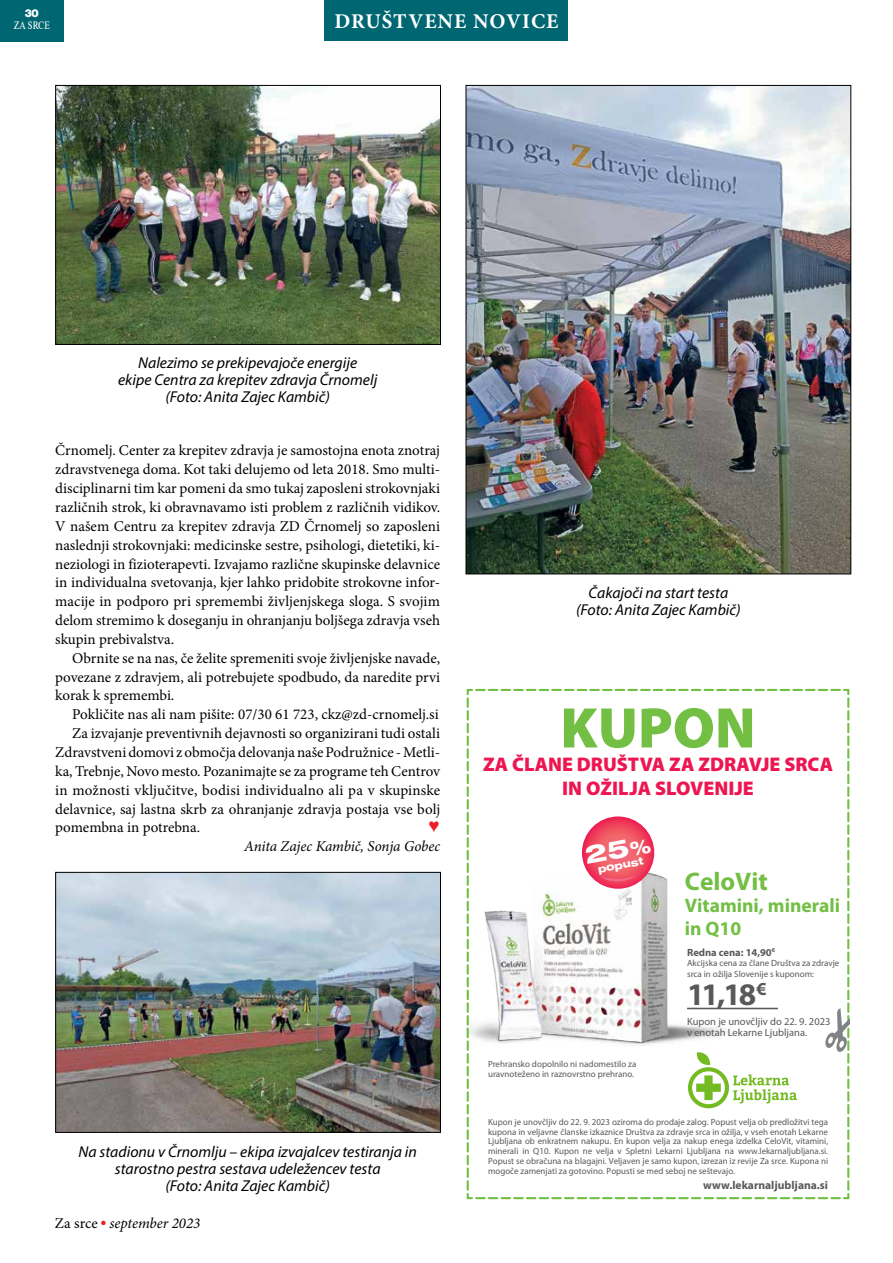
<style>
.page{position:relative;width:893px;height:1263px;background:#fff}
.page>*{position:absolute;margin:0;border:0;box-sizing:border-box;transform-origin:0 0}
.t1{font:900 57.75px "Myriad Pro";color:#72bf44}
.t2{font:700 31.5px "Myriad Pro";color:#58595b}
.t3{font:700 25.5px "Myriad Pro";color:#72bf44}
.t4{font:700 21px "Minion Pro";letter-spacing:.05em;color:#fff}
.t5{font:900 19.8px/23.7px "Myriad Pro";color:#ed1651;text-align:center}
.t6{font:700 19.5px/22.5px "Myriad Pro";color:#72bf44}
.POD_SLIKO{font:italic 15.75px/17px "Myriad Pro";color:#000;text-align:center}
.TEKST{font:15px/18.9px "Minion Pro";letter-spacing:-.005em;color:#000;text-align:justify}
._02a_AVTOR_mali{font:italic 15px "Minion Pro";letter-spacing:-.005em;color:#000}
.t7{font:700 11.55px "Myriad Pro";color:#58595b}
.t8{font:11.25px "Nimbus Roman DOT";color:#fff;scale:.8 1}
.t9{font:11.25px "Nimbus Sans POT Blac";color:#fff}
.t10{font:10.5px/10.5px "Myriad Pro";color:#58595b}
.t11{font:700 10.5px "Myriad Pro";color:#58595b}
.t12{font:800 expanded 10.35px "Helvetica Neue LT Pro";color:#fff}
.t13{font:9px/9.8px "Myriad Pro";color:#58595b}
.t14{font:6px "Dixieland Normal";color:#ed1d24}
</style>
<div class="page">
<div style="left:0;top:0;width:64px;height:41px;background:#006772"></div>
<div style="left:325px;top:0;width:243px;height:41px;background:#006772"></div>
<img style="left:468px;top:87px;width:381px;height:485px">
<img style="left:57px;top:87px;width:382px;height:256px">
<div style="left:55px;top:85px;width:386px;height:260px;border:1px solid #000"></div>
<img style="left:57px;top:874px;width:382px;height:257px">
<div style="left:55px;top:872px;width:386px;height:261px;border:1px solid #000"></div>
<svg style="left:467px;top:689px;width:383px;height:511px"></svg>
<p class="t9" style="left:25px;top:8px;width:15px">30</p>
<p class="t8" style="left:14px;top:19px;width:47px">ZA SRCE</p>
<h3 class="t4" style="left:335px;top:7px;width:225px">DRUŠTVENE NOVICE</h3>
<p class="POD_SLIKO" style="left:118px;top:354px;width:261px">Nalezimo se prekipevajoče energije<br>ekipe Centra za krepitev zdravja Črnomelj (Foto: Anita Zajec Kambič)</p>
<p class="TEKST" style="left:55px;top:441px;width:386px">Črnomelj. Center za krepitev zdravja je samostojna enota znotraj zdravstvenega doma. Kot taki delujemo od leta 2018. Smo multi&shy;disciplinarni tim kar pomeni da smo tukaj zaposleni strokovnjaki različnih strok, ki obravnavamo isti problem z različnih vidikov.<br>V našem Centru za krepitev zdravja ZD Črnomelj so zaposleni naslednji strokovnjaki: medicinske sestre, psihologi, dietetiki, ki&shy;neziologi in fizioterapevti. Izvajamo različne skupinske delavnice in individualna svetovanja, kjer lahko pridobite strokovne infor&shy;macije in podporo pri spremembi življenjskega sloga. S svojim delom stremimo k doseganju in ohranjanju boljšega zdravja vseh skupin prebivalstva.</p>
<p class="TEKST" style="left:55px;top:649px;width:386px;text-indent:17px">Obrnite se na nas, če želite spremeniti svoje življenjske navade, povezane z zdravjem, ali potrebujete spodbudo, da naredite prvi korak k spremembi.</p>
<p class="TEKST" style="left:72px;top:705px;width:368px">Pokličite nas ali nam pišite: 07/30 61 723, ckz@zd-crnomelj.si</p>
<p class="TEKST" style="left:55px;top:724px;width:386px;text-indent:17px">Za izvajanje preventivnih dejavnosti so organizirani tudi ostali Zdravstveni domovi z območja delovanja naše Podružnice - Metli&shy;ka, Trebnje, Novo mesto. Pozanimajte se za programe teh Centrov in možnosti vključitve, bodisi individualno ali pa v skupinske delavnice, saj lastna skrb za ohranjanje zdravja postaja vse bolj pomembna in potrebna.</p>
<p class="_02a_AVTOR_mali" style="left:244px;top:836px;width:197px">Anita Zajec Kambič, Sonja Gobec</p>
<p class="POD_SLIKO" style="left:78px;top:1143px;width:340px">Na stadionu v Črnomlju – ekipa izvajalcev testiranja in starostno pestra sestava udeležencev testa<br>(Foto: Anita Zajec Kambič)</p>
<p class="TEKST" style="left:55px;top:1214px;width:44px">Za srce</p>
<p class="t14" style="left:101px;top:1220px;width:6px">l</p>
<p class="_02a_AVTOR_mali" style="left:109px;top:1213px;width:92px">september 2023</p>
<p class="POD_SLIKO" style="left:576px;top:584px;width:166px">Čakajoči na start testa (Foto: Anita Zajec Kambič)</p>
<p class="t1" style="left:560px;top:695px;width:197px">KUPON</p>
<p class="t5" style="left:483px;top:753px;width:352px">ZA ČLANE DRUŠTVA ZA ZDRAVJE SRCA<br>IN OŽILJA SLOVENIJE</p>
<p class="t12" style="left:597px;top:863px;width:48px;rotate:-11deg">popust</p>
<p class="t13" style="left:488px;top:1060px;width:150px">Prehransko dopolnilo ni nadomestilo za uravnoteženo in raznovrstno prehrano.</p>
<p class="t3" style="left:685px;top:867px;width:84px">CeloVit</p>
<p class="t6" style="left:685px;top:895px;width:157px">Vitamini, minerali in Q10</p>
<p class="t11" style="left:687px;top:946px;width:89px">Redna cena: 14,90<sup>€</sup></p>
<p class="t13" style="left:687px;top:958px;width:154px;line-height:10.5px">Akcijska cena za člane Društva za zdravje srca in ožilja Slovenije s kuponom:</p>
<p class="t2" style="left:687px;top:977px;width:81px">11,18<sup>€</sup></p>
<p class="t10" style="left:687px;top:1016px;width:145px">Kupon je unovčljiv do 22. 9. 2023 v enotah Lekarne Ljubljana.</p>
<p class="t13" style="left:488px;top:1117px;width:342px;text-align:justify">Kupon je unovčljiv do 22. 9. 2023 oziroma do prodaje zalog. Popust velja ob predložitvi tega kupona in veljavne članske izkaznice Društva za zdravje srca in ožilja, v vseh enotah Lekarne Ljubljana ob enkratnem nakupu. En kupon velja za nakup enega izdelka CeloVit, vitamini, minerali in Q10. Kupon ne velja v Spletni Lekarni Ljubljana na www.lekarnaljubljana.si.<br>Popust se obračuna na blagajni. Veljaven je samo kupon, izrezan iz revije Za srce. Kupona ni mogoče zamenjati za gotovino. Popusti se med seboj ne seštevajo.</p>
<p class="t7" style="left:703px;top:1179px;width:126px">www.lekarnaljubljana.si</p>
</div>
